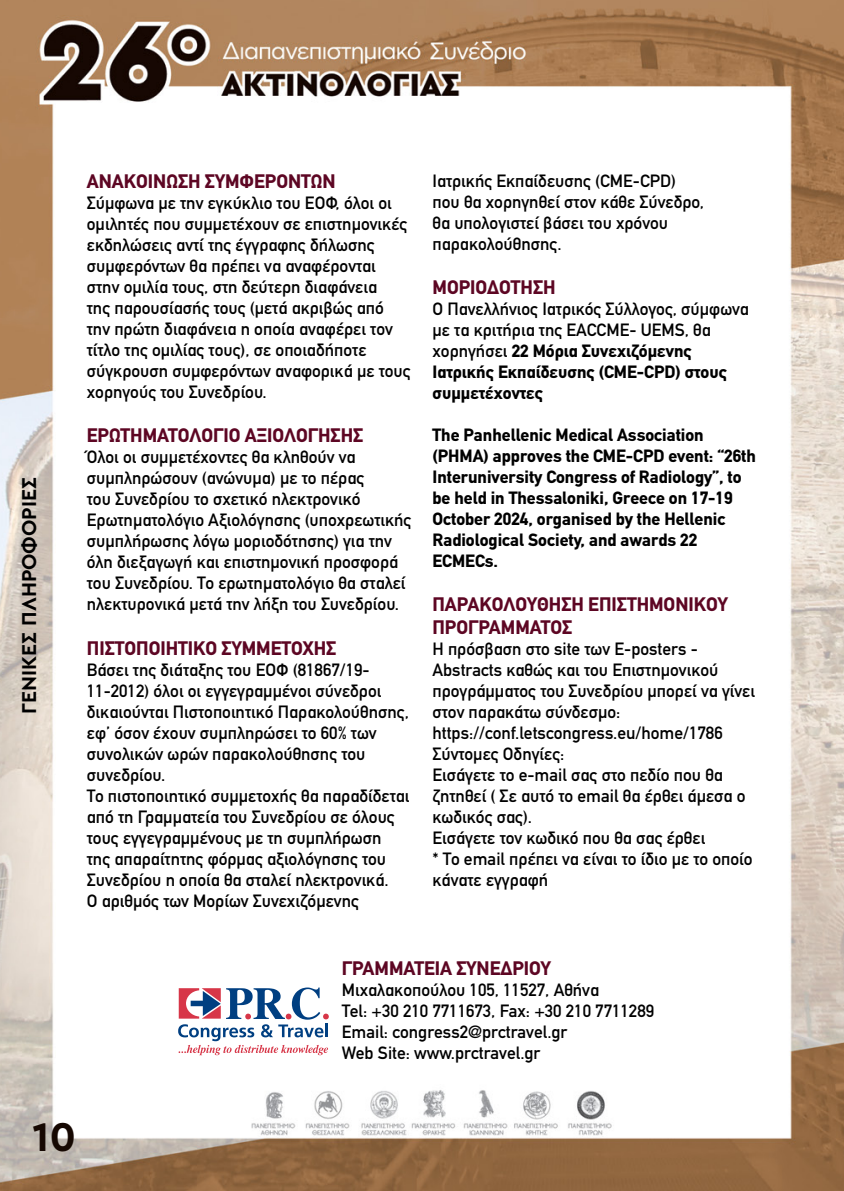
<style>
.page{position:relative;width:844px;height:1191px;background:#fff}
.page>*{position:absolute;margin:0;border:0;box-sizing:border-box;transform-origin:0 0}
.t1{font:700 42px "Cera Pro";color:#160802}
.t2{font:700 21px "Cera Pro";color:#000}
.t3{font:700 19.25px/23.1px "CF Din";color:#5d0623}
.t4{font:17.5px/21px "CF Din";color:#000}
.t5{font:700 17.5px/21px "CF Din";color:#000}
.s1{font-weight:700}
</style>
<div class="page">
<img style="left:0;top:0;width:843px;height:1191px">
<svg style="left:178px;top:987px;width:151px;height:68px"></svg>
<p class="t2" style="left:15px;top:714px;width:238px;rotate:-90deg">ΓΕΝΙΚΕΣ ΠΛΗΡΟΦΟΡΙΕΣ</p>
<p class="t3" style="left:87px;top:170px;width:250px">ΑΝΑΚΟΙΝΩΣΗ ΣΥΜΦΕΡΟΝΤΩΝ</p>
<p class="t4" style="left:87px;top:193px;width:325px">Σύμφωνα με την εγκύκλιο του ΕΟΦ, όλοι οι ομιλητές που συμμετέχουν σε επιστημονικές εκδηλώσεις αντί της έγγραφης δήλωσης συμφερόντων θα πρέπει να αναφέρονται στην ομιλία τους, στη δεύτερη διαφάνεια<br>της παρουσίασής τους (μετά ακριβώς από την πρώτη διαφάνεια η οποία αναφέρει τον τίτλο της ομιλίας τους), σε οποιαδήποτε σύγκρουση συμφερόντων αναφορικά με τους χορηγούς του Συνεδρίου.</p>
<p class="t3" style="left:87px;top:424px;width:278px">ΕΡΩΤΗΜΑΤΟΛΟΓΙΟ ΑΞΙΟΛΟΓΗΣΗΣ</p>
<p class="t4" style="left:87px;top:447px;width:326px">Όλοι οι συμμετέχοντες θα κληθούν να συμπληρώσουν (ανώνυμα) με το πέρας<br>του Συνεδρίου το σχετικό ηλεκτρονικό Ερωτηματολόγιο Αξιολόγησης (υποχρεωτικής συμπλήρωσης λόγω μοριοδότησης) για την όλη διεξαγωγή και επιστημονική προσφορά του Συνεδρίου. Το ερωτηματολόγιο θα σταλεί ηλεκτυρονικά μετά την λήξη του Συνεδρίου.</p>
<p class="t3" style="left:87px;top:636px;width:251px">ΠΙΣΤΟΠΟΙΗΤΙΚΟ ΣΥΜΜΕΤΟΧΗΣ</p>
<p class="t4" style="left:87px;top:659px;width:324px">Βάσει της διάταξης του ΕΟΦ (81867/19- 11-2012) όλοι οι εγγεγραμμένοι σύνεδροι δικαιούνται Πιστοποιητικό Παρακολούθησης, εφ’ όσον έχουν συμπληρώσει το 60% των συνολικών ωρών παρακολούθησης του συνεδρίου.<br>Το πιστοποιητικό συμμετοχής θα παραδίδεται από τη Γραμματεία του Συνεδρίου σε όλους τους εγγεγραμμένους με τη συμπλήρωση<br>της απαραίτητης φόρμας αξιολόγησης του Συνεδρίου η οποία θα σταλεί ηλεκτρονικά.<br>Ο αριθμός των Μορίων Συνεχιζόμενης</p>
<p class="t4" style="left:432px;top:170px;width:273px">Ιατρικής Εκπαίδευσης (CME-CPD) που θα χορηγηθεί στον κάθε Σύνεδρο, θα υπολογιστεί βάσει του χρόνου παρακολούθησης.</p>
<p class="t3" style="left:432px;top:276px;width:125px">ΜΟΡΙΟΔΟΤΗΣΗ</p>
<p class="t4" style="left:432px;top:299px;width:318px">Ο Πανελλήνιος Ιατρικός Σύλλογος, σύμφωνα με τα κριτήρια της EACCME- UEMS, θα χορηγήσει <span class="s1">22 Μόρια Συνεχιζόμενης Ιατρικής Εκπαίδευσης (CME-CPD) στους συμμετέχοντες</span></p>
<p class="t5" style="left:432px;top:425px;width:325px">The Panhellenic Medical Association (PHMA) approves the CME-CPD event: “26th Interuniversity Congress of Radiology”, to be held in Thessaloniki, Greece on 17-19<br>October 2024, organised by the Hellenic Radiological Society, and awards 22<br>ECMECs.</p>
<p class="t3" style="left:432px;top:593px;width:297px">ΠΑΡΑΚΟΛΟΥΘΗΣΗ ΕΠΙΣΤΗΜΟΝΙΚΟΥ<br>ΠΡΟΓΡΑΜΜΑΤΟΣ</p>
<p class="t4" style="left:432px;top:639px;width:324px">Η πρόσβαση στο site των E-posters -<br>Abstracts καθώς και του Επιστημονικού προγράμματος του Συνεδρίου μπορεί να γίνει στον παρακάτω σύνδεσμο: https://conf.letscongress.eu/home/1786<br>Σύντομες Οδηγίες:<br>Εισάγετε το e-mail σας στο πεδίο που θα ζητηθεί ( Σε αυτό το email θα έρθει άμεσα ο κωδικός σας).<br>Εισάγετε τον κωδικό που θα σας έρθει<br>* Το email πρέπει να είναι το ίδιο με το οποίο κάνατε εγγραφή</p>
<p class="t3" style="left:342px;top:957px;width:210px">ΓΡΑΜΜΑΤΕΙΑ ΣΥΝΕΔΡΙΟΥ</p>
<p class="t4" style="left:342px;top:979px;width:314px">Μιχαλακοπούλου 105, 11527, Αθήνα<br>Tel: +30 210 7711673, Fax: +30 210 7711289<br>Email: congress2@prctravel.gr<br>Web Site: www.prctravel.gr</p>
<h1 class="t1" style="left:33px;top:1108px;width:45px">10</h1>
</div>
